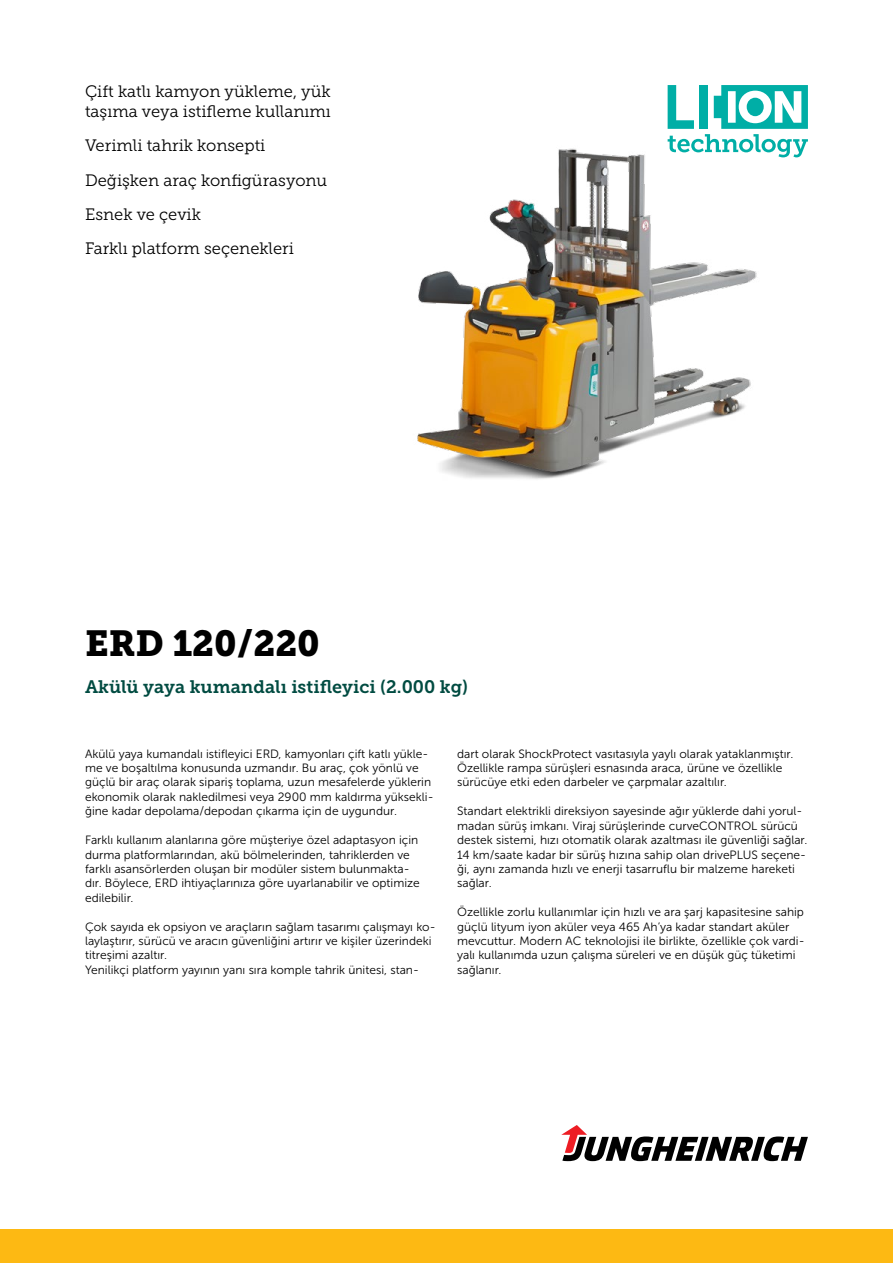
<style>
.page{position:relative;width:893px;height:1263px;background:#fff}
.page>*{position:absolute;margin:0;border:0;box-sizing:border-box;transform-origin:0 0}
.t1{font:36px "Museo JH Slab 900";color:#000}
.t2{font:18px "Museo JH Slab 700";color:#004b41}
.t3{font:16.5px/34.3px "Museo JH Slab 300";color:#000}
.t4{font:12px/14.4px "Museo JH Sans 300";color:#000}
</style>
<div class="page">
<div style="left:0;top:1229px;width:893px;height:34px;background:#fdb913"></div>
<svg style="left:561px;top:1125px;width:247px;height:36px"></svg>
<img style="left:417px;top:85px;width:382px;height:394px">
<svg style="left:668px;top:85px;width:140px;height:72px"></svg>
<h3 class="t3" style="left:85px;top:82px;width:247px;line-height:19.5px">Çift katlı kamyon yükleme, yük taşıma veya istifleme kullanımı</h3>
<h3 class="t3" style="left:85px;top:129px;width:244px">Verimli tahrik konsepti<br>Değişken araç konfigürasyonu<br>Esnek ve çevik<br>Farklı platform seçenekleri</h3>
<h1 class="t1" style="left:85px;top:623px;width:236px">ERD 120/220</h1>
<h2 class="t2" style="left:85px;top:677px;width:385px">Akülü yaya kumandalı istifleyici (2.000 kg)</h2>
<p class="t4" style="left:85px;top:746px;width:350px">Akülü yaya kumandalı istifleyici ERD, kamyonları çift katlı yükle&shy;me ve boşaltılma konusunda uzmandır. Bu araç, çok yönlü ve güçlü bir araç olarak sipariş toplama, uzun mesafelerde yüklerin ekonomik olarak nakledilmesi veya 2900 mm kaldırma yüksekli&shy;ğine kadar depolama/depodan çıkarma için de uygundur.</p>
<p class="t4" style="left:85px;top:833px;width:336px">Farklı kullanım alanlarına göre müşteriye özel adaptasyon için durma platformlarından, akü bölmelerinden, tahriklerden ve farklı asansörlerden oluşan bir modüler sistem bulunmakta&shy;dır. Böylece, ERD ihtiyaçlarınıza göre uyarlanabilir ve optimize edilebilir.</p>
<p class="t4" style="left:85px;top:919px;width:352px">Çok sayıda ek opsiyon ve araçların sağlam tasarımı çalışmayı ko&shy;laylaştırır, sürücü ve aracın güvenliğini artırır ve kişiler üzerindeki titreşimi azaltır.<br>Yenilikçi platform yayının yanı sıra komple tahrik ünitesi, stan-</p>
<p class="t4" style="left:457px;top:746px;width:338px">dart olarak ShockProtect vasıtasıyla yaylı olarak yataklanmıştır.<br>Özellikle rampa sürüşleri esnasında araca, ürüne ve özellikle sürücüye etki eden darbeler ve çarpmalar azaltılır.</p>
<p class="t4" style="left:457px;top:804px;width:352px">Standart elektrikli direksiyon sayesinde ağır yüklerde dahi yorul&shy;madan sürüş imkanı. Viraj sürüşlerinde curveCONTROL sürücü destek sistemi, hızı otomatik olarak azaltması ile güvenliği sağlar.<br>14 km/saate kadar bir sürüş hızına sahip olan drivePLUS seçene&shy;ği, aynı zamanda hızlı ve enerji tasarruflu bir malzeme hareketi sağlar.</p>
<p class="t4" style="left:457px;top:905px;width:349px">Özellikle zorlu kullanımlar için hızlı ve ara şarj kapasitesine sahip güçlü lityum iyon aküler veya 465 Ah’ya kadar standart aküler mevcuttur. Modern AC teknolojisi ile birlikte, özellikle çok vardi&shy;yalı kullanımda uzun çalışma süreleri ve en düşük güç tüketimi sağlanır.</p>
</div>
